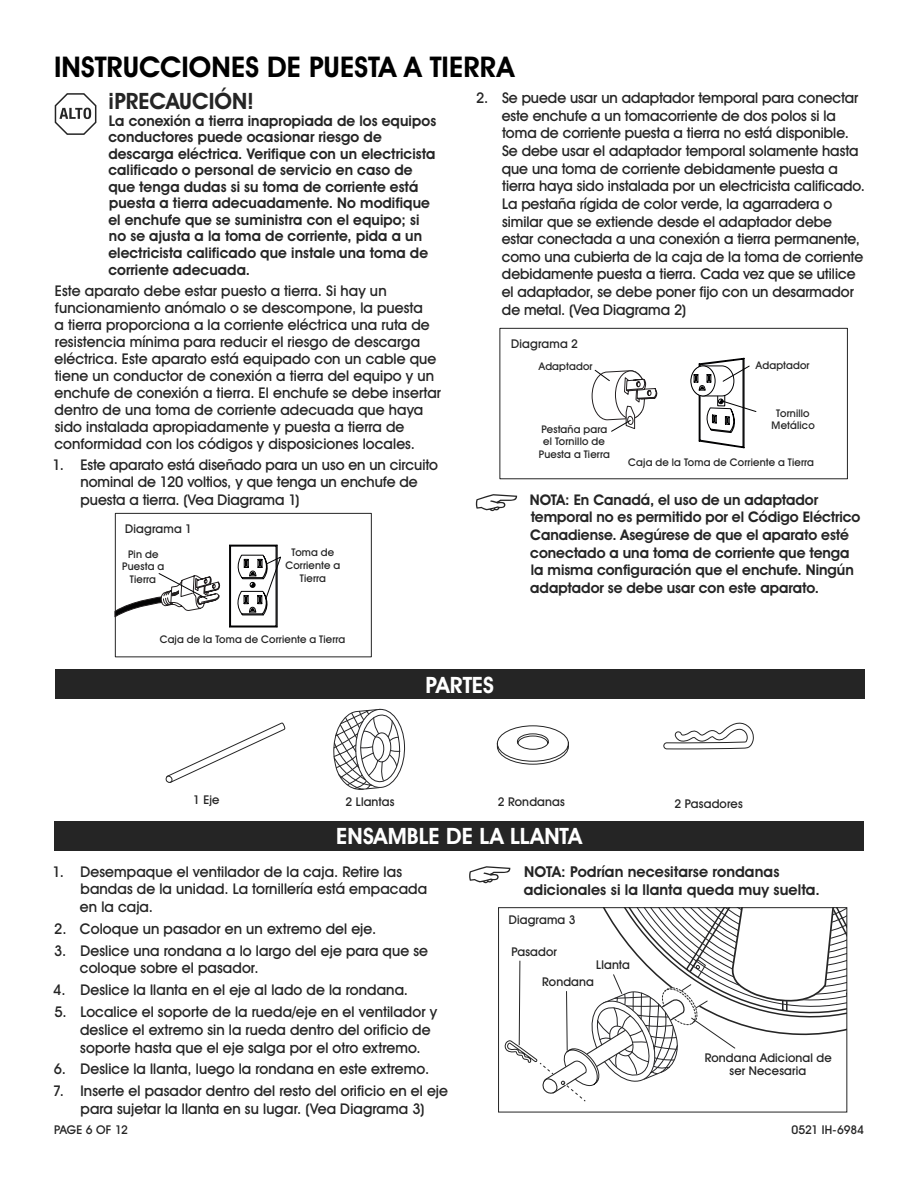
<style>
.page{position:relative;width:918px;height:1188px;background:#fff}
.page>*{position:absolute;margin:0;border:0;box-sizing:border-box;transform-origin:0 0}
.t1{font:700 28.5px "Uline Two Knine";color:#000}
.t2{font:700 22.5px "Uline Two Knine";letter-spacing:.005em;color:#fff}
.t3{font:700 22.5px "Uline Two Knine";color:#252525}
.t4{font:700 15px/18px "Uline Two Knine";letter-spacing:.005em;color:#252525}
.t5{font:14.7px/17.7px "Uline Two Knine";color:#252525}
.t6{font:700 14.7px/16.6px "Uline Two Knine";letter-spacing:.005em;color:#252525}
.t7{font:12px/12.8px "Uline Two Knine";letter-spacing:.015em;color:#252525;text-align:center}
.t8{font:12px "Uline Two Knine";letter-spacing:-.015em;color:#252525}
.t9{font:10.5px/12.6px "Uline Two Knine";letter-spacing:.015em;color:#252525;text-align:center}
</style>
<div class="page">
<svg style="left:55px;top:93px;width:41px;height:42px"></svg>
<svg style="left:476px;top:494px;width:41px;height:17px"></svg>
<div style="left:115px;top:513px;width:257px;height:144px;border:1px solid #252525"></div>
<svg style="left:115px;top:543px;width:166px;height:85px"></svg>
<div style="left:500px;top:328px;width:348px;height:151px;border:1px solid #252525"></div>
<svg style="left:691px;top:357px;width:66px;height:92px"></svg>
<svg style="left:591px;top:369px;width:67px;height:63px"></svg>
<div style="left:55px;top:669px;width:810px;height:30px;background:#252525"></div>
<svg style="left:663px;top:722px;width:91px;height:28px"></svg>
<svg style="left:165px;top:722px;width:121px;height:61px"></svg>
<svg style="left:333px;top:708px;width:73px;height:82px"></svg>
<svg style="left:496px;top:725px;width:73px;height:40px"></svg>
<div style="left:54px;top:821px;width:810px;height:30px;background:#252525"></div>
<svg style="left:469px;top:866px;width:41px;height:17px"></svg>
<div style="left:498px;top:907px;width:349px;height:205px;border:1px solid #252525"></div>
<svg style="left:504px;top:908px;width:343px;height:194px"></svg>
<h1 class="t1" style="left:54px;top:49px;width:462px">INSTRUCCIONES DE PUESTA A TIERRA</h1>
<h2 class="t3" style="left:108px;top:87px;width:148px">¡PRECAUCIÓN!</h2>
<p class="t6" style="left:108px;top:112px;width:329px">La conexión a tierra inapropiada de los equipos conductores puede ocasionar riesgo de descarga eléctrica. Verifique con un electricista calificado o personal de servicio en caso de que tenga dudas si su toma de corriente está puesta a tierra adecuadamente. No modifique el enchufe que se suministra con el equipo; si no se ajusta a la toma de corriente, pida a un electricista calificado que instale una toma de corriente adecuada.</p>
<p class="t5" style="left:54px;top:283px;width:388px;line-height:17px">Este aparato debe estar puesto a tierra. Si hay un funcionamiento anómalo o se descompone, la puesta<br>a tierra proporciona a la corriente eléctrica una ruta de resistencia mínima para reducir el riesgo de descarga eléctrica. Este aparato está equipado con un cable que tiene un conductor de conexión a tierra del equipo y un enchufe de conexión a tierra. El enchufe se debe insertar dentro de una toma de corriente adecuada que haya sido instalada apropiadamente y puesta a tierra de conformidad con los códigos y disposiciones locales.</p>
<p class="t5" style="left:81px;top:456px;width:359px;line-height:17.2px;text-indent:-28px">1. Este aparato está diseñado para un uso en un circuito nominal de 120 voltios, y que tenga un enchufe de puesta a tierra. (Vea Diagrama 1)</p>
<p class="t7" style="left:125px;top:523px;width:68px">Diagrama 1</p>
<p class="t9" style="left:122px;top:547px;width:43px">Pin de<br>Puesta a<br>Tierra</p>
<p class="t9" style="left:285px;top:546px;width:57px">Toma de<br>Corriente a<br>Tierra</p>
<p class="t9" style="left:160px;top:632px;width:187px">Caja de la Toma de Corriente a Tierra</p>
<p class="t5" style="left:502px;top:89px;width:365px;text-indent:-26px">2. Se puede usar un adaptador temporal para conectar este enchufe a un tomacorriente de dos polos si la toma de corriente puesta a tierra no está disponible.<br>Se debe usar el adaptador temporal solamente hasta que una toma de corriente debidamente puesta a tierra haya sido instalada por un electricista calificado.<br>La pestaña rígida de color verde, la agarradera o similar que se extiende desde el adaptador debe estar conectada a una conexión a tierra permanente, como una cubierta de la caja de la toma de corriente debidamente puesta a tierra. Cada vez que se utilice el adaptador, se debe poner fijo con un desarmador de metal. (Vea Diagrama 2)</p>
<p class="t7" style="left:511px;top:338px;width:68px">Diagrama 2</p>
<p class="t9" style="left:539px;top:360px;width:55px">Adaptador</p>
<p class="t9" style="left:539px;top:422px;width:73px">Pestaña para el Tornillo de<br>Puesta a Tierra</p>
<p class="t9" style="left:756px;top:358px;width:55px">Adaptador</p>
<p class="t9" style="left:772px;top:407px;width:45px">Tornillo<br>Metálico</p>
<p class="t9" style="left:628px;top:456px;width:187px">Caja de la Toma de Corriente a Tierra</p>
<p class="t6" style="left:530px;top:490px;width:332px;line-height:17.7px">NOTA: En Canadá, el uso de un adaptador temporal no es permitido por el Código Eléctrico Canadiense. Asegúrese de que el aparato esté conectado a una toma de corriente que tenga la misma configuración que el enchufe. Ningún adaptador se debe usar con este aparato.</p>
<h2 class="t2" style="left:425px;top:671px;width:70px">PARTES</h2>
<p class="t7" style="left:193px;top:794px;width:28px">1 Eje</p>
<p class="t7" style="left:346px;top:796px;width:50px">2 Llantas</p>
<p class="t7" style="left:498px;top:796px;width:69px">2 Rondanas</p>
<p class="t7" style="left:675px;top:797px;width:70px">2 Pasadores</p>
<h2 class="t2" style="left:336px;top:823px;width:247px">ENSAMBLE DE LA LLANTA</h2>
<p class="t5" style="left:80px;top:862px;width:349px;text-indent:-27px">1. Desempaque el ventilador de la caja. Retire las bandas de la unidad. La tornillería está empacada en la caja.</p>
<p class="t5" style="left:54px;top:920px;width:324px">2. Coloque un pasador en un extremo del eje.</p>
<p class="t5" style="left:80px;top:942px;width:350px;text-indent:-26px">3. Deslice una rondana a lo largo del eje para que se coloque sobre el pasador.</p>
<p class="t5" style="left:53px;top:981px;width:356px">4. Deslice la llanta en el eje al lado de la rondana.</p>
<p class="t5" style="left:80px;top:1003px;width:359px;text-indent:-26px">5. Localice el soporte de la rueda/eje en el ventilador y deslice el extremo sin la rueda dentro del orificio de soporte hasta que el eje salga por el otro extremo.</p>
<p class="t5" style="left:54px;top:1060px;width:377px">6. Deslice la llanta, luego la rondana en este extremo.</p>
<p class="t5" style="left:53px;top:1082px;width:397px;text-align:center">7. Inserte el pasador dentro del resto del orificio en el eje para sujetar la llanta en su lugar. (Vea Diagrama 3)</p>
<p class="t4" style="left:524px;top:863px;width:298px">NOTA: Podrían necesitarse rondanas adicionales si la llanta queda muy suelta.</p>
<p class="t7" style="left:509px;top:914px;width:68px">Diagrama 3</p>
<p class="t7" style="left:511px;top:945px;width:47px">Pasador</p>
<p class="t7" style="left:596px;top:958px;width:35px">Llanta</p>
<p class="t7" style="left:542px;top:976px;width:53px">Rondana</p>
<p class="t7" style="left:705px;top:1052px;width:128px">Rondana Adicional de ser Necesaria</p>
<p class="t7" style="left:54px;top:1123px;width:75px">PAGE 6 OF 12</p>
<p class="t8" style="left:792px;top:1122px;width:74px">0521 IH-6984</p>
</div>
